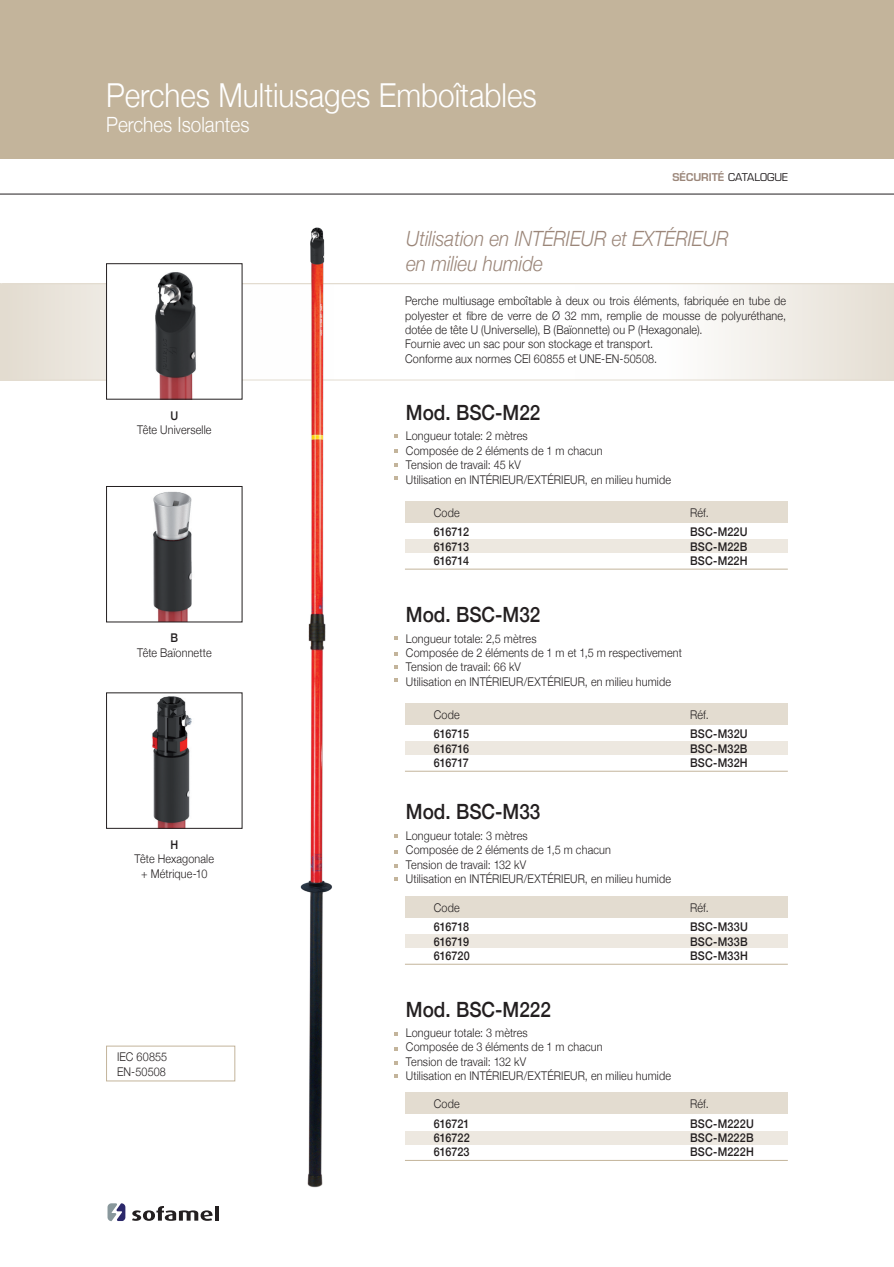
<style>
.page{position:relative;width:894px;height:1267px;background:#fff}
.page>*{position:absolute;margin:0;border:0;box-sizing:border-box;transform-origin:0 0}
.t1{font:300 33px "Helvetica Neue";color:#fff;scale:.9 1}
.t2{font:italic 300 21px/25.2px "Helvetica Neue";color:#9b8679;scale:.9 1}
.t3{font:500 21px "Helvetica Neue";color:#231f20;scale:.9 1}
.t4{font:300 21px "Helvetica Neue";color:#fff;scale:.9 1}
.t5{font:300 12px/14.4px "Helvetica Neue";letter-spacing:.015em;color:#231f20;scale:.9 1}
.t6{font:500 12px/14.4px "Helvetica Neue";letter-spacing:.015em;color:#231f20;text-align:justify;scale:.9 1}
.t7{font:10.5px "Eurostile";color:#231f20}
.s1{font-weight:600;color:#9b8679}
</style>
<div class="page">
<svg style="left:132px;top:1206px;width:81px;height:15px"></svg>
<hr style="left:215px;top:1206px;width:4px;height:14px;background:#231f20">
<svg style="left:107px;top:1203px;width:18px;height:18px"></svg>
<div style="left:0;top:0;width:894px;height:159px;background:#c3b49b"></div>
<hr style="left:0;top:194px;width:894px;height:1px;background:#231f20">
<svg style="left:1px;top:284px;width:283px;height:96px;fill:#eae5dd"></svg>
<hr style="left:0;top:284px;width:1px;height:96px;background:#e3dcd0">
<div style="left:575px;top:284px;width:319px;height:96px;background:linear-gradient(to right,#fff,#e6e0d6)"></div>
<hr style="left:1px;top:283px;width:893px;height:1px;background:#e3dcd0">
<hr style="left:1px;top:380px;width:893px;height:1px;background:#e3dcd0">
<div style="left:106px;top:264px;width:136px;height:135px;background:#fff"></div>
<img style="left:155px;top:272px;width:41px;height:125px">
<div style="left:106px;top:263px;width:136px;height:136px;border:1px solid #231f20"></div>
<img style="left:153px;top:491px;width:39px;height:129px">
<div style="left:106px;top:486px;width:136px;height:136px;border:1px solid #231f20"></div>
<img style="left:152px;top:696px;width:40px;height:131px">
<div style="left:106px;top:692px;width:136px;height:137px;border:1px solid #231f20"></div>
<img style="left:284px;top:228px;width:60px;height:960px">
<div style="left:405px;top:539px;width:382px;height:14px;background:#ede8e0"></div>
<div style="left:405px;top:741px;width:382px;height:14px;background:#ede8e0"></div>
<div style="left:405px;top:934px;width:382px;height:14px;background:#ede8e0"></div>
<div style="left:405px;top:1130px;width:382px;height:14px;background:#ede8e0"></div>
<div style="left:405px;top:501px;width:382px;height:21px;background:#e3dcd0"></div>
<div style="left:405px;top:703px;width:382px;height:22px;background:#e3dcd0"></div>
<div style="left:405px;top:896px;width:382px;height:21px;background:#e3dcd0"></div>
<div style="left:405px;top:1092px;width:382px;height:22px;background:#e3dcd0"></div>
<svg style="left:394px;top:434px;width:4px;height:4px"></svg>
<svg style="left:394px;top:636px;width:4px;height:4px"></svg>
<svg style="left:394px;top:834px;width:4px;height:4px"></svg>
<svg style="left:394px;top:1032px;width:4px;height:3px"></svg>
<svg style="left:394px;top:449px;width:4px;height:4px"></svg>
<svg style="left:394px;top:652px;width:4px;height:3px"></svg>
<svg style="left:394px;top:850px;width:4px;height:3px"></svg>
<svg style="left:394px;top:1047px;width:4px;height:4px"></svg>
<svg style="left:394px;top:463px;width:4px;height:4px"></svg>
<svg style="left:394px;top:665px;width:4px;height:4px"></svg>
<svg style="left:394px;top:864px;width:4px;height:3px"></svg>
<svg style="left:394px;top:1061px;width:4px;height:4px"></svg>
<svg style="left:394px;top:476px;width:4px;height:4px"></svg>
<svg style="left:394px;top:678px;width:4px;height:4px"></svg>
<svg style="left:394px;top:877px;width:4px;height:3px"></svg>
<svg style="left:394px;top:1074px;width:4px;height:3px"></svg>
<hr style="left:405px;top:569px;width:382px;height:1px;background:#c3b49b">
<hr style="left:405px;top:771px;width:382px;height:1px;background:#c3b49b">
<hr style="left:405px;top:964px;width:382px;height:1px;background:#c3b49b">
<hr style="left:405px;top:1160px;width:382px;height:1px;background:#c3b49b">
<div style="left:106px;top:1045px;width:129px;height:36px;border:1px solid #c3b49b"></div>
<h1 class="t1" style="left:106px;top:68px;width:480px">Perches Multiusages Emboîtables</h1>
<h2 class="t4" style="left:106px;top:108px;width:161px">Perches Isolantes</h2>
<p class="t7" style="left:672px;top:171px;width:117px"><span class="s1">SÉCURITÉ</span> CATALOGUE</p>
<h2 class="t2" style="left:406px;top:224px;width:359px">Utilisation en INTÉRIEUR et EXTÉRIEUR en milieu humide</h2>
<p class="t6" style="left:170px;top:407px;width:10px">U</p>
<p class="t5" style="left:137px;top:422px;width:84px">Tête Universelle</p>
<p class="t6" style="left:170px;top:630px;width:10px">B</p>
<p class="t5" style="left:137px;top:644px;width:84px">Tête Baïonnette</p>
<p class="t6" style="left:170px;top:836px;width:10px">H</p>
<p class="t5" style="left:134px;top:851px;width:90px;text-align:center">Tête Hexagonale + Métrique-10</p>
<p class="t5" style="left:117px;top:1049px;width:57px">IEC 60855<br>EN-50508</p>
<p class="t5" style="left:405px;top:293px;width:425px">Perche multiusage emboîtable à deux ou trois éléments, fabriquée en tube de polyester et fibre de verre de Ø 32 mm, remplie de mousse de polyuréthane, dotée de tête U (Universelle), B (Baïonnette) ou P (Hexagonale).<br>Fournie avec un sac pour son stockage et transport.<br>Conforme aux normes CEI 60855 et UNE-EN-50508.</p>
<h2 class="t3" style="left:406px;top:396px;width:151px">Mod. BSC-M22</h2>
<p class="t5" style="left:406px;top:428px;width:296px">Longueur totale: 2 mètres<br>Composée de 2 éléments de 1 m chacun<br>Tension de travail: 45 kV<br>Utilisation en INTÉRIEUR/EXTÉRIEUR, en milieu humide</p>
<p class="t5" style="left:434px;top:504px;width:30px">Code</p>
<p class="t6" style="left:434px;top:524px;width:41px">616712<br>616713<br>616714</p>
<p class="t5" style="left:690px;top:504px;width:22px">Réf.</p>
<p class="t6" style="left:690px;top:524px;width:65px">BSC-M22U BSC-M22B BSC-M22H</p>
<h2 class="t3" style="left:406px;top:598px;width:151px">Mod. BSC-M32</h2>
<p class="t5" style="left:406px;top:630px;width:308px">Longueur totale: 2,5 mètres<br>Composée de 2 éléments de 1 m et 1,5 m respectivement Tension de travail: 66 kV<br>Utilisation en INTÉRIEUR/EXTÉRIEUR, en milieu humide</p>
<p class="t5" style="left:434px;top:706px;width:30px">Code</p>
<p class="t6" style="left:434px;top:726px;width:41px">616715<br>616716<br>616717</p>
<p class="t5" style="left:690px;top:706px;width:22px">Réf.</p>
<p class="t6" style="left:690px;top:726px;width:66px">BSC-M32U BSC-M32B BSC-M32H</p>
<h2 class="t3" style="left:406px;top:795px;width:151px">Mod. BSC-M33</h2>
<p class="t5" style="left:406px;top:827px;width:296px">Longueur totale: 3 mètres<br>Composée de 2 éléments de 1,5 m chacun<br>Tension de travail: 132 kV<br>Utilisation en INTÉRIEUR/EXTÉRIEUR, en milieu humide</p>
<p class="t5" style="left:434px;top:899px;width:30px">Code</p>
<p class="t6" style="left:434px;top:919px;width:41px">616718<br>616719<br>616720</p>
<p class="t5" style="left:690px;top:899px;width:22px">Réf.</p>
<p class="t6" style="left:690px;top:919px;width:66px">BSC-M33U BSC-M33B BSC-M33H</p>
<h2 class="t3" style="left:406px;top:992px;width:163px">Mod. BSC-M222</h2>
<p class="t5" style="left:406px;top:1024px;width:296px">Longueur totale: 3 mètres<br>Composée de 3 éléments de 1 m chacun<br>Tension de travail: 132 kV<br>Utilisation en INTÉRIEUR/EXTÉRIEUR, en milieu humide</p>
<p class="t5" style="left:434px;top:1095px;width:30px">Code</p>
<p class="t6" style="left:434px;top:1115px;width:41px">616721<br>616722<br>616723</p>
<p class="t5" style="left:690px;top:1095px;width:22px">Réf.</p>
<p class="t6" style="left:690px;top:1115px;width:72px">BSC-M222U BSC-M222B BSC-M222H</p>
</div>
